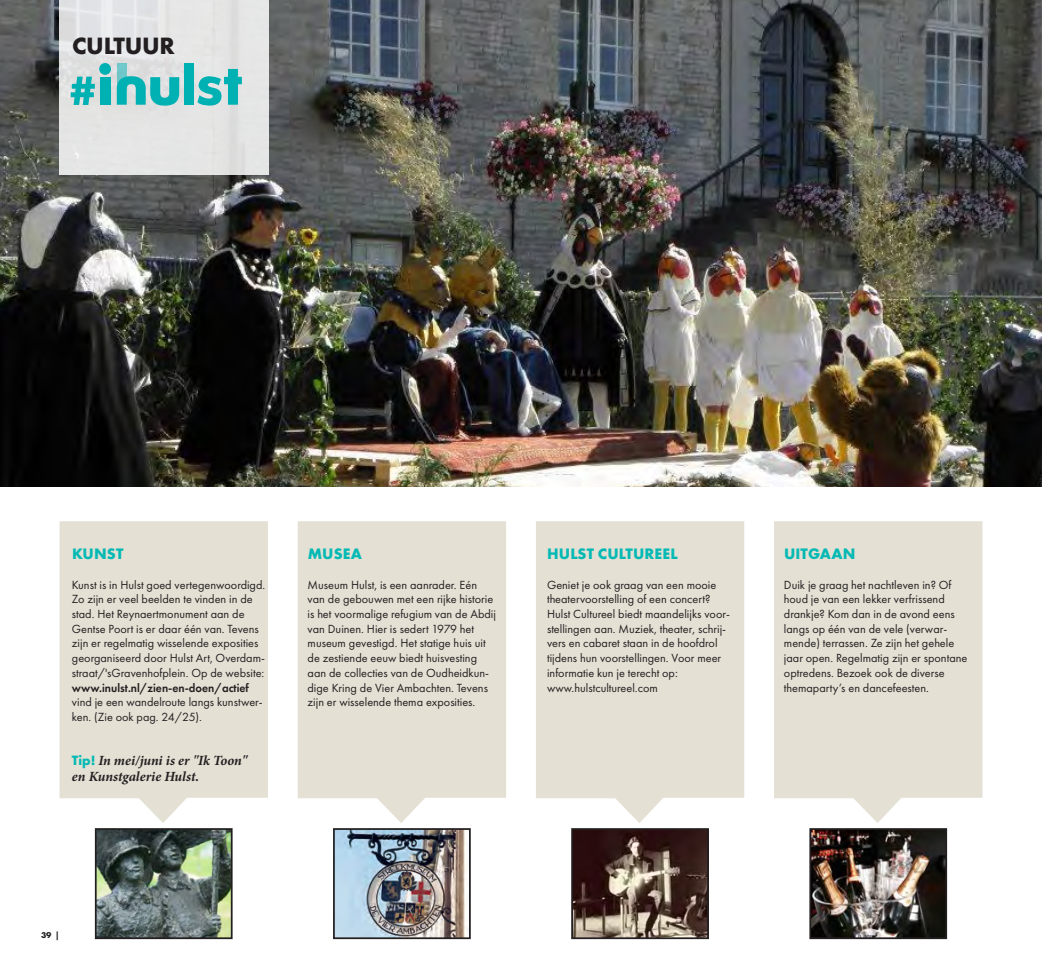
<style>
.page{position:relative;width:1042px;height:973px;background:#fff}
.page>*{position:absolute;margin:0;border:0;box-sizing:border-box;transform-origin:0 0}
.t1{font:700 24.5px "Futura PT";letter-spacing:-.01em;color:#231f20}
.t2{font:700 15.75px "Futura PT";letter-spacing:.01em;color:#03b9b4}
.t3{font:italic 700 14px/16.8px "Minion Pro";color:#231f20}
.t4{font:12.25px/14.7px "Futura PT";color:#231f20}
.t5{font:700 8.75px "Futura PT";color:#231f20}
.s1{font-weight:600}
.s2{font-family:"Futura PT";font-style:normal;color:#03b9b4}
</style>
<div class="page">
<img style="left:0;top:0;width:1042px;height:486px">
<div style="left:60px;top:0;width:209px;height:175px;background:#e4e5e5"></div>
<svg style="left:60px;top:521px;width:208px;height:302px;background:#e5e2d7"></svg>
<svg style="left:298px;top:521px;width:208px;height:302px;background:#e5e2d7"></svg>
<svg style="left:536px;top:521px;width:208px;height:302px;background:#e5e2d7"></svg>
<svg style="left:774px;top:521px;width:208px;height:302px;background:#e5e2d7"></svg>
<img style="left:98px;top:831px;width:132px;height:104px">
<div style="left:95px;top:828px;width:138px;height:110px;border:2px solid #231f20"></div>
<img style="left:336px;top:831px;width:131px;height:104px">
<div style="left:333px;top:828px;width:138px;height:110px;border:2px solid #231f20"></div>
<img style="left:574px;top:831px;width:132px;height:104px">
<div style="left:571px;top:828px;width:138px;height:110px;border:2px solid #231f20"></div>
<img style="left:812px;top:831px;width:132px;height:104px">
<div style="left:809px;top:828px;width:138px;height:110px;border:2px solid #231f20"></div>
<div style="left:100px;top:77px;width:10px;height:28px;background:#00b1b3"></div>
<div style="left:117px;top:63px;width:10px;height:27px;background:#6fc8c9"></div>
<div style="left:99px;top:63px;width:12px;height:12px;background:#00b1b3;border-radius:50%"></div>
<div style="left:184px;top:63px;width:10px;height:42px;background:#00b1b3"></div>
<svg style="left:117px;top:76px;width:62px;height:30px"></svg>
<svg style="left:197px;top:69px;width:45px;height:37px"></svg>
<svg style="left:71px;top:77px;width:24px;height:28px"></svg>
<p class="t1" style="left:72px;top:30px;width:104px">CULTUUR</p>
<p class="t2" style="left:72px;top:543px;width:53px">KUNST</p>
<p class="t4" style="left:72px;top:577px;width:195px">Kunst is in Hulst goed vertegenwoordigd.<br>Zo zijn er veel beelden te vinden in de stad. Het Reynaertmonument aan de Gentse Poort is er daar één van. Tevens zijn er regelmatig wisselende exposities georganiseerd door Hulst Art, Overdam&shy;straat/'sGravenhofplein. Op de website:</p>
<p class="t4" style="left:72px;top:680px;width:192px"><span class="s1">www.inulst.nl/zien-en-doen/actief </span>vind je een wandelroute langs kunstwer&shy;ken. (Zie ook pag. 24/25).</p>
<p class="t3" style="left:72px;top:751px;width:177px"><span class="s2">Tip!</span> In mei/juni is er "Ik Toon" en Kunstgalerie Hulst.</p>
<p class="t2" style="left:308px;top:543px;width:56px">MUSEA</p>
<p class="t4" style="left:308px;top:577px;width:190px">Museum Hulst, is een aanrader. Eén van de gebouwen met een rijke historie is het voormalige refugium van de Abdij van Duinen. Hier is sedert 1979 het museum gevestigd. Het statige huis uit de zestiende eeuw biedt huisvesting aan de collecties van de Oudheidkun&shy;dige Kring de Vier Ambachten. Tevens zijn er wisselende thema exposities.</p>
<p class="t2" style="left:547px;top:543px;width:132px">HULST CULTUREEL</p>
<p class="t4" style="left:547px;top:577px;width:184px">Geniet je ook graag van een mooie theatervoorstelling of een concert?<br>Hulst Cultureel biedt maandelijks voor&shy;stellingen aan. Muziek, theater, schrij&shy;vers en cabaret staan in de hoofdrol</p>
<p class="t4" style="left:547px;top:650px;width:176px">tijdens hun voorstellingen. Voor meer informatie kun je terecht op:</p>
<p class="t4" style="left:547px;top:680px;width:112px">www.hulstcultureel.com</p>
<p class="t2" style="left:784px;top:543px;width:73px">UITGAAN</p>
<p class="t4" style="left:784px;top:577px;width:185px">Duik je graag het nachtleven in? Of houd je van een lekker verfrissend drankje? Kom dan in de avond eens langs op één van de vele (verwar&shy;mende) terrassen. Ze zijn het gehele jaar open. Regelmatig zijn er spontane optredens. Bezoek ook de diverse themaparty’s en dancefeesten.</p>
<p class="t5" style="left:41px;top:928px;width:20px">39 |</p>
</div>
